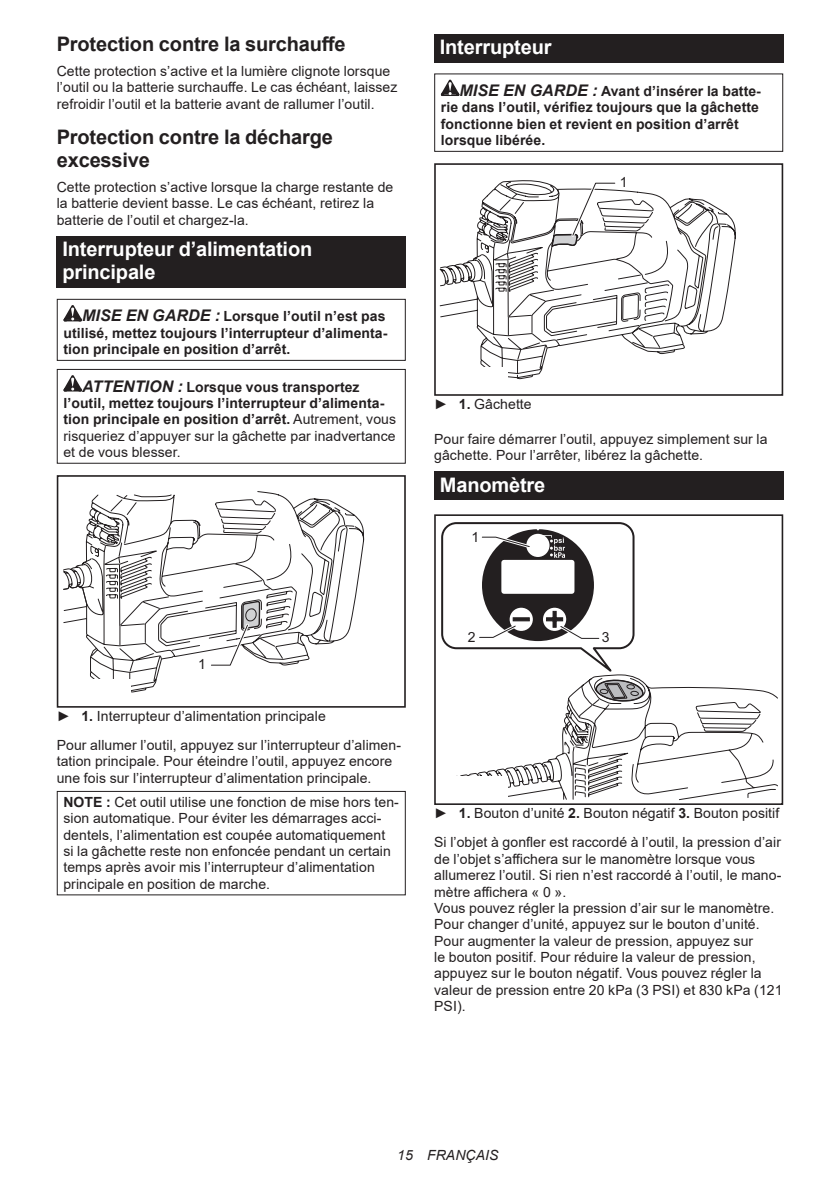
<style>
.page{position:relative;width:840px;height:1191px;background:#fff}
.page>*{position:absolute;margin:0;border:0;box-sizing:border-box;transform-origin:0 0}
.t1{font:700 20px/23.4px "Arial";letter-spacing:-.01em;color:#231f20}
.t2{font:700 20px/23.4px "Arial";letter-spacing:-.01em;color:#fff}
.t3{font:14px/16.4px "Arial";letter-spacing:.005em;color:#231f20}
.t4{font:700 14px/16.4px "Arial";letter-spacing:.005em;color:#231f20}
.t5{font:italic 14px "Arial";letter-spacing:.005em;color:#231f20}
.s1{font-style:italic;font-size:16px}
.s2{font-weight:400}
.s3{font-weight:700}
</style>
<div class="page">
<div style="left:57px;top:236px;width:348px;height:52px;background:#231f20"></div>
<svg style="left:63px;top:305px;width:19px;height:16px"></svg>
<div style="left:57px;top:299px;width:348px;height:62px;border:1px solid #231f20"></div>
<svg style="left:63px;top:375px;width:19px;height:16px"></svg>
<div style="left:57px;top:369px;width:348px;height:95px;border:1px solid #231f20"></div>
<svg style="left:86px;top:491px;width:278px;height:202px"></svg>
<div style="left:57px;top:679px;width:73px;height:28px;background:#fff"></div>
<div style="left:57px;top:475px;width:348px;height:232px;border:2px solid #231f20"></div>
<svg style="left:63px;top:532px;width:266px;height:136px"></svg>
<div style="left:57px;top:791px;width:348px;height:104px;border:1px solid #231f20"></div>
<div style="left:434px;top:34px;width:348px;height:29px;background:#231f20"></div>
<svg style="left:440px;top:80px;width:19px;height:16px"></svg>
<div style="left:434px;top:73px;width:348px;height:79px;border:1px solid #231f20"></div>
<svg style="left:439px;top:181px;width:296px;height:198px"></svg>
<div style="left:434px;top:367px;width:73px;height:29px;background:#fff"></div>
<div style="left:434px;top:163px;width:348px;height:233px;border:2px solid #231f20"></div>
<svg style="left:508px;top:180px;width:195px;height:169px"></svg>
<div style="left:434px;top:471px;width:348px;height:29px;background:#231f20"></div>
<svg style="left:456px;top:681px;width:322px;height:120px"></svg>
<div style="left:434px;top:776px;width:73px;height:29px;background:#fff"></div>
<div style="left:434px;top:514px;width:348px;height:291px;border:2px solid #231f20"></div>
<svg style="left:441px;top:522px;width:202px;height:198px"></svg>
<h1 class="t1" style="left:57px;top:33px;width:290px">Protection contre la surchauffe</h1>
<p class="t3" style="left:57px;top:63px;width:342px">Cette protection s’active et la lumière clignote lorsque l’outil ou la batterie surchauffe. Le cas échéant, laissez refroidir l’outil et la batterie avant de rallumer l’outil.</p>
<h1 class="t1" style="left:57px;top:125px;width:278px">Protection contre la décharge excessive</h1>
<p class="t3" style="left:57px;top:179px;width:338px">Cette protection s’active lorsque la charge restante de la batterie devient basse. Le cas échéant, retirez la batterie de l’outil et chargez-la.</p>
<h1 class="t2" style="left:62px;top:237px;width:251px">Interrupteur d’alimentation principale</h1>
<p class="t4" style="left:63px;top:308px;width:325px;text-indent:19px"><span class="s1">MISE EN GARDE :</span> Lorsque l’outil n’est pas utilisé, mettez toujours l’interrupteur d’alimenta&shy;tion principale en position d’arrêt.</p>
<p class="t4" style="left:63px;top:378px;width:334px;text-indent:19px"><span class="s1">ATTENTION :</span> Lorsque vous transportez l’outil, mettez toujours l’interrupteur d’alimenta&shy;tion principale en position d’arrêt. <span class="s2">Autrement, vous risqueriez d’appuyer sur la gâchette par inadvertance et de vous blesser.</span></p>
<h1 class="t2" style="left:439px;top:36px;width:113px">Interrupteur</h1>
<p class="t4" style="left:440px;top:83px;width:321px;text-indent:19px"><span class="s1">MISE EN GARDE :</span> Avant d’insérer la batte&shy;rie dans l’outil, vérifiez toujours que la gâchette fonctionne bien et revient en position d’arrêt lorsque libérée.</p>
<p class="t3" style="left:619px;top:174px;width:9px">1</p>
<p class="t3" style="left:434px;top:396px;width:99px">► <span class="s3">1.</span> Gâchette</p>
<p class="t3" style="left:434px;top:431px;width:335px">Pour faire démarrer l’outil, appuyez simplement sur la gâchette. Pour l’arrêter, libérez la gâchette.</p>
<h1 class="t2" style="left:439px;top:473px;width:107px">Manomètre</h1>
<p class="t3" style="left:471px;top:528px;width:9px">1</p>
<p class="t3" style="left:198px;top:655px;width:9px">1</p>
<p class="t3" style="left:57px;top:702px;width:345px;line-height:28.8px">► <span class="s3">1.</span> Interrupteur d’alimentation principale<br>Pour allumer l’outil, appuyez sur l’interrupteur d’alimen-</p>
<p class="t3" style="left:57px;top:753px;width:337px">tation principale. Pour éteindre l’outil, appuyez encore une fois sur l’interrupteur d’alimentation principale.</p>
<p class="t3" style="left:63px;top:793px;width:337px"><span class="s3">NOTE :</span> Cet outil utilise une fonction de mise hors ten&shy;sion automatique. Pour éviter les démarrages acci&shy;dentels, l’alimentation est coupée automatiquement si la gâchette reste non enfoncée pendant un certain temps après avoir mis l’interrupteur d’alimentation principale en position de marche.</p>
<p class="t3" style="left:467px;top:628px;width:9px">2</p>
<p class="t3" style="left:601px;top:629px;width:9px">3</p>
<p class="t3" style="left:434px;top:799px;width:348px;line-height:28.8px">► <span class="s3">1.</span> Bouton d’unité <span class="s3">2.</span> Bouton négatif <span class="s3">3.</span> Bouton positif<br>Si l’objet à gonfler est raccordé à l’outil, la pression d’air</p>
<p class="t3" style="left:434px;top:850px;width:350px">de l’objet s’affichera sur le manomètre lorsque vous allumerez l’outil. Si rien n’est raccordé à l’outil, le mano&shy;mètre affichera « 0 ».<br>Vous pouvez régler la pression d’air sur le manomètre.<br>Pour changer d’unité, appuyez sur le bouton d’unité.<br>Pour augmenter la valeur de pression, appuyez sur<br>le bouton positif. Pour réduire la valeur de pression, appuyez sur le bouton négatif. Vous pouvez régler la valeur de pression entre 20 kPa (3 PSI) et 830 kPa (121<br>PSI).</p>
<p class="t5" style="left:397px;top:1146px;width:103px">15 FRANÇAIS</p>
</div>
